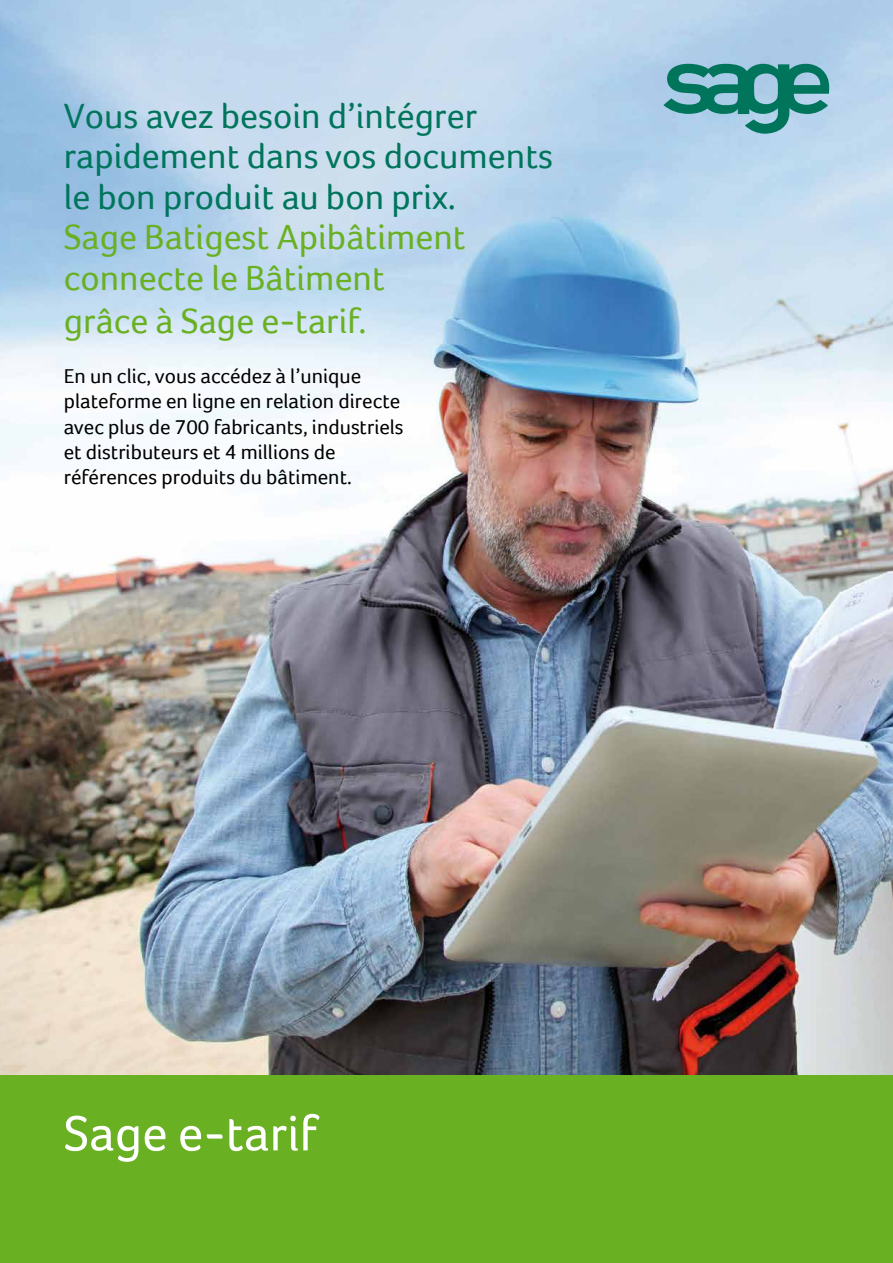
<style>
.page{position:relative;width:893px;height:1263px;background:#fff}
.page>*{position:absolute;margin:0;border:0;box-sizing:border-box;transform-origin:0 0}
.t1{font:51px "Foco";color:#fff}
.t2{font:36px/40.5px "Foco";color:#00755c}
.t3{font:36px/41.8px "Foco";color:#6ab023}
.t4{font:21px/25.2px "Foco";color:#000}
</style>
<div class="page">
<img style="left:0;top:0;width:893px;height:1076px">
<div style="left:0;top:1076px;width:893px;height:187px;background:#6ab023"></div>
<svg style="left:663px;top:64px;width:166px;height:70px;background:#5ca4a6"></svg>
<h2 class="t2" style="left:64px;top:95px;width:491px">Vous avez besoin d’intégrer rapidement dans vos documents le bon produit au bon prix.</h2>
<h2 class="t3" style="left:64px;top:216px;width:403px">Sage Batigest Apibâtiment connecte le Bâtiment grâce à Sage e-tarif.</h2>
<p class="t4" style="left:64px;top:363px;width:341px">En un clic, vous accédez à l’unique plateforme en ligne en relation directe avec plus de 700 fabricants, industriels et distributeurs et 4 millions de références produits du bâtiment.</p>
<h1 class="t1" style="left:64px;top:1104px;width:255px">Sage e-tarif</h1>
</div>
